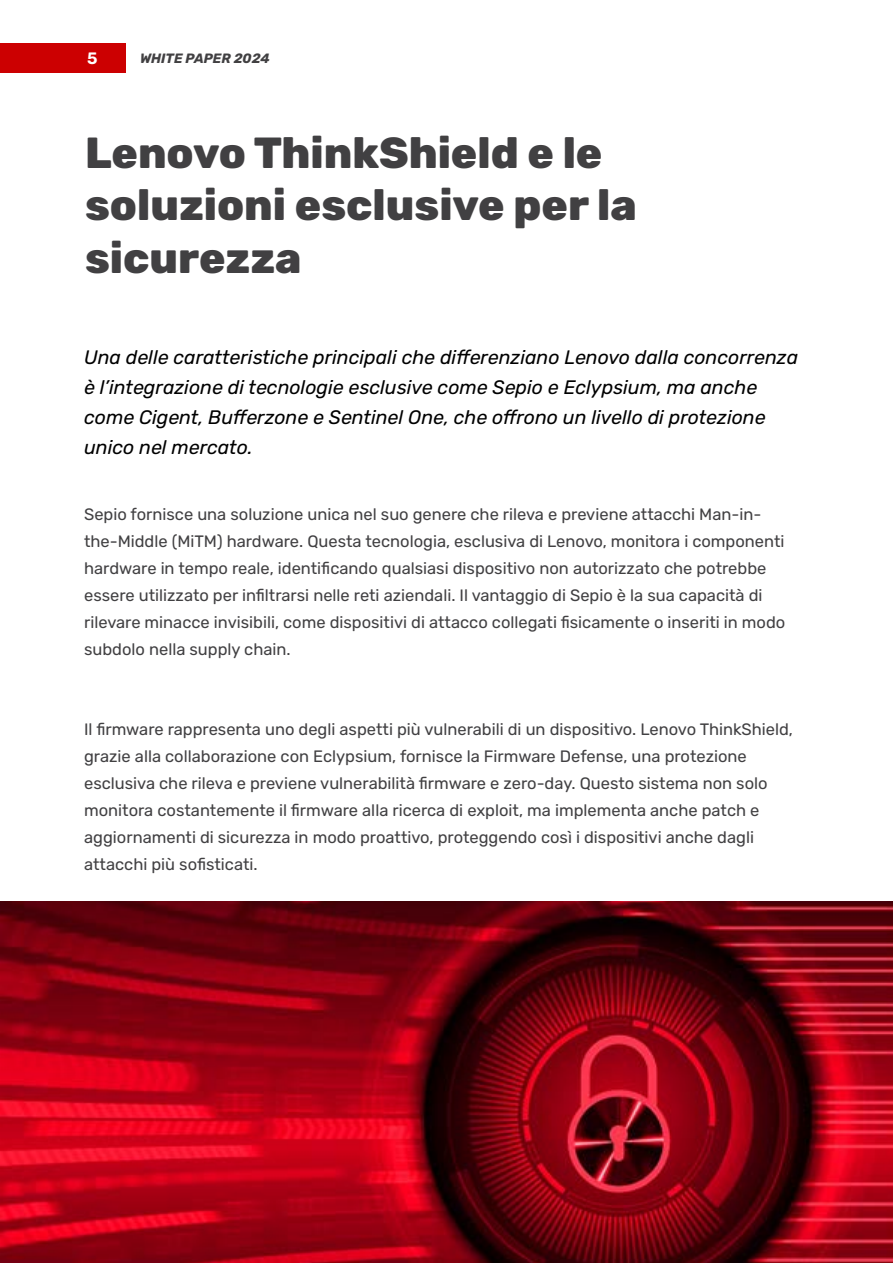
<style>
.page{position:relative;width:893px;height:1263px;background:#fff}
.page>*{position:absolute;margin:0;border:0;box-sizing:border-box;transform-origin:0 0}
.t1{font:800 43.5px/52.2px "Rubik";color:#414042}
.t2{font:italic 19.5px/30px "Rubik";color:#000}
.t3{font:16.5px/27px "Rubik";color:#414042}
.t4{font:600 16.5px "Rubik";color:#fff}
.t5{font:italic 700 13.5px "Rubik";color:#414042}
</style>
<div class="page">
<img style="left:0;top:901px;width:893px;height:362px">
<div style="left:0;top:43px;width:125px;height:30px;background:#cc0001"></div>
<p class="t4" style="left:87px;top:49px;width:12px">5</p>
<p class="t5" style="left:140px;top:51px;width:131px">WHITE PAPER 2024</p>
<h1 class="t1" style="left:85px;top:128px;width:553px">Lenovo ThinkShield e le soluzioni esclusive per la sicurezza</h1>
<p class="t2" style="left:84px;top:343px;width:715px">Una delle caratteristiche principali che differenziano Lenovo dalla concorrenza è l’integrazione di tecnologie esclusive come Sepio e Eclypsium, ma anche come Cigent, Bufferzone e Sentinel One, che offrono un livello di protezione unico nel mercato.</p>
<p class="t3" style="left:84px;top:501px;width:703px">Sepio fornisce una soluzione unica nel suo genere che rileva e previene attacchi Man-in&shy;the-Middle (MiTM) hardware. Questa tecnologia, esclusiva di Lenovo, monitora i componenti hardware in tempo reale, identificando qualsiasi dispositivo non autorizzato che potrebbe essere utilizzato per infiltrarsi nelle reti aziendali. Il vantaggio di Sepio è la sua capacità di rilevare minacce invisibili, come dispositivi di attacco collegati fisicamente o inseriti in modo subdolo nella supply chain.</p>
<p class="t3" style="left:84px;top:716px;width:710px">Il firmware rappresenta uno degli aspetti più vulnerabili di un dispositivo. Lenovo ThinkShield, grazie alla collaborazione con Eclypsium, fornisce la Firmware Defense, una protezione esclusiva che rileva e previene vulnerabilità firmware e zero-day. Questo sistema non solo monitora costantemente il firmware alla ricerca di exploit, ma implementa anche patch e aggiornamenti di sicurezza in modo proattivo, proteggendo così i dispositivi anche dagli attacchi più sofisticati.</p>
</div>
